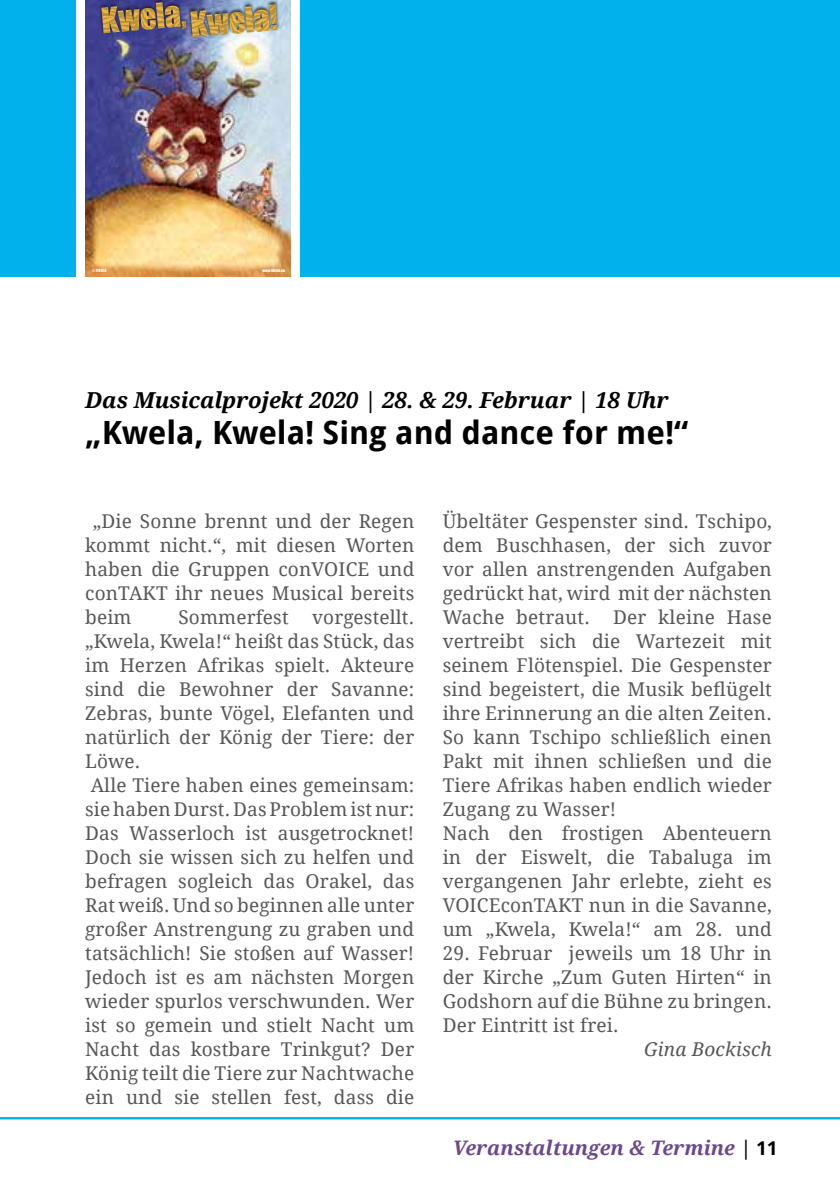
<style>
.page{position:relative;width:840px;height:1191px;background:#fff}
.page>*{position:absolute;margin:0;border:0;box-sizing:border-box;transform-origin:0 0}
.t1{font:700 32px "Droid Sans";color:#000}
.t2{font:italic 700 22px "Droid Serif";color:#000}
.t3{font:italic 700 20px "Droid Serif";color:#6c488e}
.t4{font:19px/24px "Droid Serif";letter-spacing:.01em;color:#575756;text-align:justify}
.t5{font:italic 19px "Droid Serif";letter-spacing:.01em;color:#575756}
.t6{font:4px "Impact";color:#fff}
.s1{color:#000}
.s2{font-family:"Droid Sans";font-style:normal;font-size:19px;color:#000}
</style>
<div class="page">
<div style="left:0;top:0;width:839px;height:276px;background:#00b1eb"></div>
<hr style="left:0;top:1117px;width:839px;height:2px;background:#00b1eb">
<div style="left:291px;top:0;width:8px;height:319px;background:#fff"></div>
<img style="left:85px;top:0;width:206px;height:276px">
<div style="left:187px;top:0;width:93px;height:38px;background:#000;opacity:.75"></div>
<div style="left:98px;top:0;width:85px;height:34px;background:#000;opacity:.55"></div>
<img style="left:101px;top:2px;width:176px;height:35px">
<div style="left:77px;top:0;width:8px;height:319px;background:#fff"></div>
<p class="t6" style="left:92px;top:267px;width:16px">© FIDULA</p>
<p class="t6" style="left:262px;top:267px;width:24px">www.fidula.eu</p>
<p class="t2" style="left:85px;top:386px;width:584px">Das Musicalprojekt 2020 | 28. &amp; 29. Februar | 18 Uhr</p>
<h1 class="t1" style="left:85px;top:412px;width:604px">„Kwela, Kwela! Sing and dance for me!“</h1>
<p class="t4" style="left:85px;top:509px;width:330px;text-indent:8px">„Die Sonne brennt und der Regen kommt nicht.“, mit diesen Worten haben die Gruppen conVOICE und conTAKT ihr neues Musical bereits beim</p>
<p class="t4" style="left:85px;top:605px;width:330px;text-align:left;text-indent:93px">Sommerfest vorgestellt. „Kwela, Kwela!“ heißt das Stück, das im Herzen Afrikas spielt. Akteure sind die Bewohner der Savanne:<br>Zebras, bunte Vögel, Elefanten und natürlich der König der Tiere: der<br>Löwe.<br>Alle Tiere haben eines gemeinsam: sie haben Durst. Das Problem ist nur:<br>Das Wasserloch ist ausgetrocknet!<br>Doch sie wissen sich zu helfen und befragen sogleich das Orakel, das<br>Rat weiß. Und so beginnen alle unter großer Anstrengung zu graben und tatsächlich! Sie stoßen auf Wasser!<br>Jedoch ist es am nächsten Morgen wieder spurlos verschwunden. Wer ist so gemein und stielt Nacht um<br>Nacht das kostbare Trinkgut? Der<br>König teilt die Tiere zur Nachtwache ein und sie stellen fest, dass die</p>
<p class="t4" style="left:442px;top:509px;width:330px;text-align:left">Übeltäter Gespenster sind. Tschipo, dem Buschhasen, der sich zuvor vor allen anstrengenden Aufgaben gedrückt hat, wird mit der nächsten<br>Wache betraut. Der kleine Hase vertreibt sich die Wartezeit mit seinem Flötenspiel. Die Gespenster sind begeistert, die Musik beflügelt ihre Erinnerung an die alten Zeiten.<br>So kann Tschipo schließlich einen<br>Pakt mit ihnen schließen und die<br>Tiere Afrikas haben endlich wieder<br>Zugang zu Wasser!<br>Nach den frostigen Abenteuern in der Eiswelt, die Tabaluga im vergangenen Jahr erlebte, zieht es<br>VOICEconTAKT nun in die Savanne, um „Kwela, Kwela!“ am 28. und</p>
<p class="t4" style="left:442px;top:941px;width:330px">29. Februar jeweils um 18 Uhr in der Kirche „Zum Guten Hirten“ in Godshorn auf die Bühne zu bringen.<br>Der Eintritt ist frei.</p>
<p class="t5" style="left:643px;top:1037px;width:129px">Gina Bockisch</p>
<p class="t3" style="left:452px;top:1135px;width:326px">Veranstaltungen &amp; Termine <span class="s1">|</span> <span class="s2">11</span></p>
</div>
